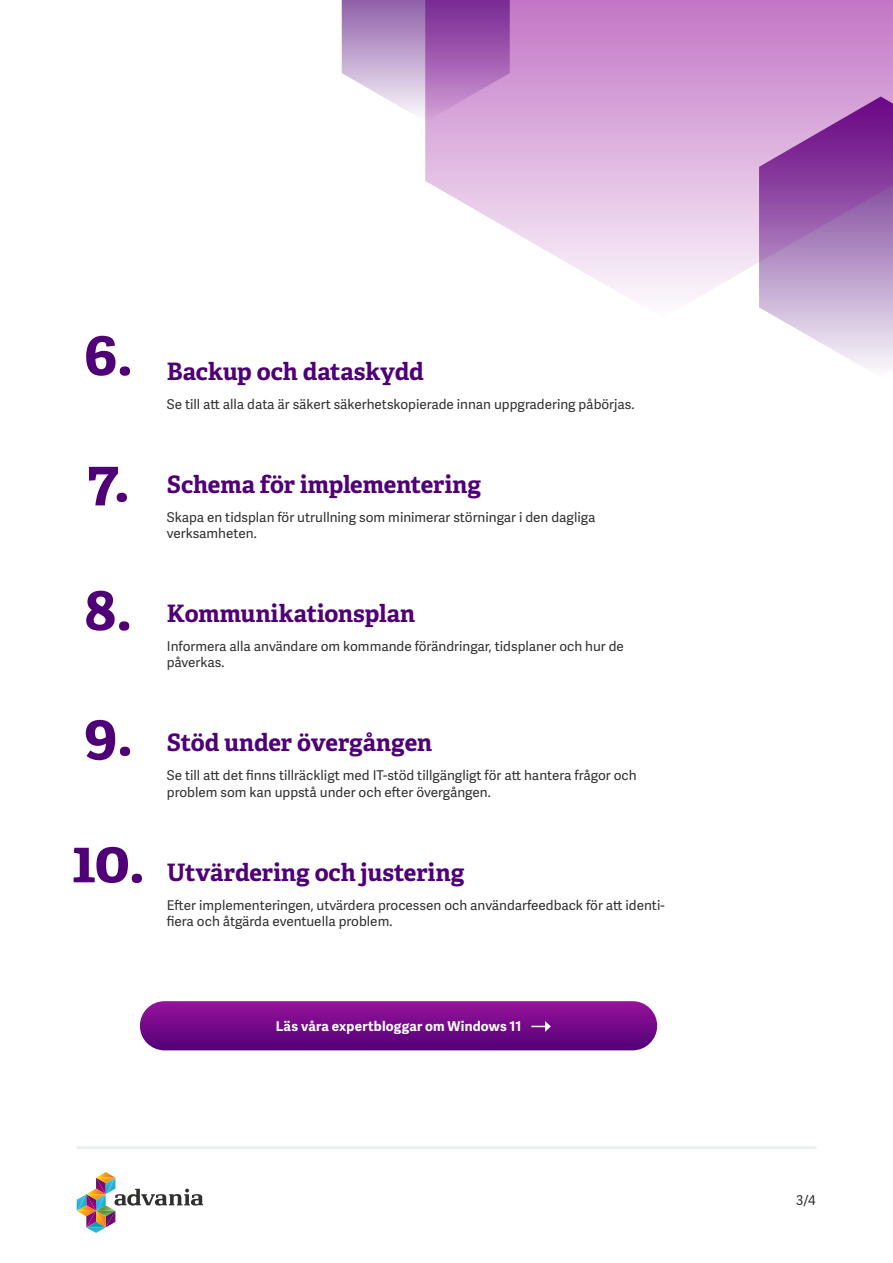
<style>
.page{position:relative;width:893px;height:1263px;background:#fff}
.page>*{position:absolute;margin:0;border:0;box-sizing:border-box;transform-origin:0 0}
.t1{font:700 60px/126.9px "Adelle";color:#4f0077}
.t2{font:700 24px "Adelle";letter-spacing:-.005em;color:#4f0077}
.t3{font:13.5px/16.2px "Adelle Sans";color:#30302f}
.t4{font:700 13.5px "Adelle Sans";letter-spacing:.01em;color:#fff}
</style>
<div class="page">
<svg style="left:778px;top:318px;width:115px;height:50px"></svg>
<svg style="left:425px;top:0;width:468px;height:318px"></svg>
<hr style="left:77px;top:1146px;width:739px;height:3px;background:#eceff0">
<svg style="left:77px;top:1172px;width:126px;height:61px"></svg>
<svg style="left:342px;top:0;width:168px;height:122px;background:#b88bc5"></svg>
<div style="left:140px;top:1001px;width:517px;height:49px;background:linear-gradient(to bottom,#98139c,#510078);border-radius:25px"></div>
<svg style="left:531px;top:1021px;width:20px;height:11px"></svg>
<h1 class="t1" style="left:84px;top:291px;width:51px">6.</h1>
<h1 class="t1" style="left:87px;top:417px;width:45px">7.</h1>
<h1 class="t1" style="left:84px;top:545px;width:50px">8.</h1>
<h1 class="t1" style="left:72px;top:671px;width:75px">9.<br>10.</h1>
<h2 class="t2" style="left:167px;top:356px;width:258px">Backup och dataskydd</h2>
<p class="t3" style="left:167px;top:396px;width:469px">Se till att alla data är säkert säkerhetskopierade innan uppgradering påbörjas.</p>
<h2 class="t2" style="left:167px;top:469px;width:316px">Schema för implementering</h2>
<p class="t3" style="left:167px;top:509px;width:430px">Skapa en tidsplan för utrullning som minimerar störningar i den dagliga verksamheten.</p>
<h2 class="t2" style="left:167px;top:598px;width:250px">Kommunikationsplan</h2>
<p class="t3" style="left:167px;top:639px;width:459px">Informera alla användare om kommande förändringar, tidsplaner och hur de påverkas.</p>
<h2 class="t2" style="left:167px;top:728px;width:267px">Stöd under övergången</h2>
<p class="t3" style="left:167px;top:768px;width:471px">Se till att det finns tillräckligt med IT-stöd tillgängligt för att hantera frågor och problem som kan uppstå under och efter övergången.</p>
<h2 class="t2" style="left:167px;top:857px;width:299px">Utvärdering och justering</h2>
<p class="t3" style="left:167px;top:897px;width:499px">Efter implementeringen, utvärdera processen och användarfeedback för att identi&shy;fiera och åtgärda eventuella problem.</p>
<p class="t4" style="left:276px;top:1018px;width:247px">Läs våra expertbloggar om Windows 11</p>
<p class="t3" style="left:796px;top:1192px;width:21px">3/4</p>
</div>
